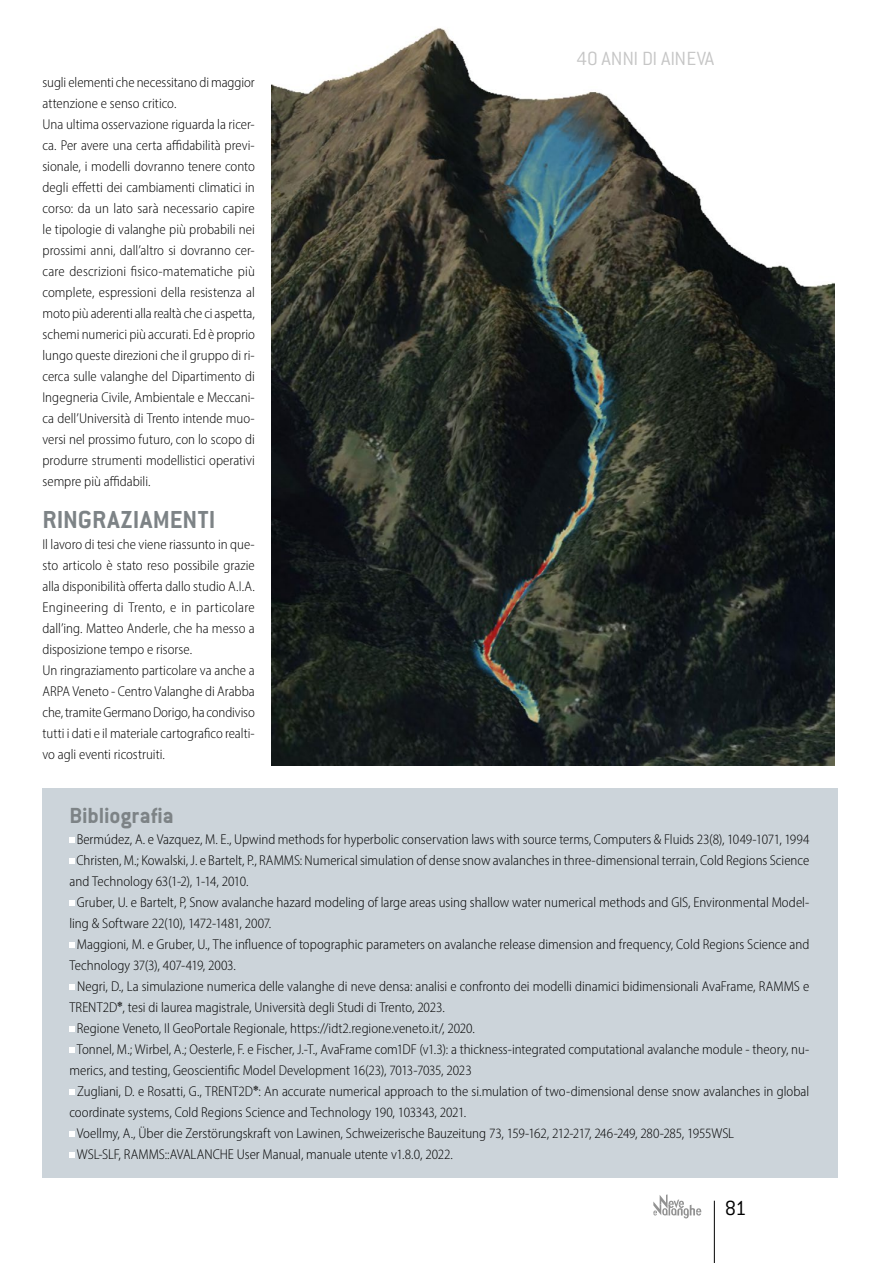
<style>
.page{position:relative;width:893px;height:1263px;background:#fff}
.page>*{position:absolute;margin:0;border:0;box-sizing:border-box;transform-origin:0 0}
.t1{font:700 27px "Conduit ITC";letter-spacing:.005em;color:#7d8386}
.t2{font:700 24px "Conduit ITC";letter-spacing:-.005em;color:#7d8386}
.t3{font:300 22.5px "Conduit ITC";color:#000}
.t4{font:300 21px "Conduit ITC";letter-spacing:-.005em;color:#c6c6c6}
.t5{font:300 semi-condensed 14.25px/21px "Myriad Pro";color:#000}
</style>
<div class="page">
<img style="left:272px;top:28px;width:563px;height:738px">
<hr style="left:714px;top:1201px;width:1px;height:62px;background:#000">
<svg style="left:653px;top:1194px;width:48px;height:24px"></svg>
<div style="left:42px;top:788px;width:796px;height:390px;background:#ccd4da"></div>
<svg style="left:69px;top:837px;width:6px;height:5px"></svg>
<svg style="left:69px;top:858px;width:6px;height:5px"></svg>
<svg style="left:69px;top:900px;width:6px;height:5px"></svg>
<svg style="left:69px;top:942px;width:6px;height:5px"></svg>
<svg style="left:69px;top:984px;width:6px;height:5px"></svg>
<svg style="left:69px;top:1026px;width:6px;height:5px"></svg>
<svg style="left:69px;top:1047px;width:6px;height:5px"></svg>
<svg style="left:69px;top:1089px;width:6px;height:5px"></svg>
<svg style="left:69px;top:1131px;width:6px;height:5px"></svg>
<svg style="left:69px;top:1152px;width:6px;height:5px"></svg>
<p class="t5" style="left:43px;top:72px;width:214px">sugli elementi che necessitano di maggior attenzione e senso critico.<br>Una ultima osservazione riguarda la ricer&shy;ca. Per avere una certa affidabilità previ&shy;sionale, i modelli dovranno tenere conto degli effetti dei cambiamenti climatici in corso: da un lato sarà necessario capire le tipologie di valanghe più probabili nei prossimi anni, dall’altro si dovranno cer&shy;care descrizioni fisico-matematiche più complete, espressioni della resistenza al moto più aderenti alla realtà che ci aspetta, schemi numerici più accurati. Ed è proprio lungo queste direzioni che il gruppo di ri&shy;cerca sulle valanghe del Dipartimento di Ingegneria Civile, Ambientale e Meccani&shy;ca dell’Università di Trento intende muo&shy;versi nel prossimo futuro, con lo scopo di produrre strumenti modellistici operativi sempre più affidabili.</p>
<h1 class="t1" style="left:43px;top:504px;width:175px">RINGRAZIAMENTI</h1>
<p class="t5" style="left:43px;top:534px;width:214px">Il lavoro di tesi che viene riassunto in que&shy;sto articolo è stato reso possibile grazie alla disponibilità offerta dallo studio A.I.A.<br>Engineering di Trento, e in particolare dall’ing. Matteo Anderle, che ha messo a disposizione tempo e risorse.<br>Un ringraziamento particolare va anche a ARPA Veneto - Centro Valanghe di Arabba che, tramite Germano Dorigo, ha condiviso tutti i dati e il materiale cartografico realti&shy;vo agli eventi ricostruiti.</p>
<h3 class="t4" style="left:576px;top:47px;width:139px">40 ANNI DI AINEVA</h3>
<h2 class="t2" style="left:69px;top:801px;width:106px">Bibliografia</h2>
<p class="t5" style="left:77px;top:829px;width:734px">Bermúdez, A. e Vazquez, M. E., Upwind methods for hyperbolic conservation laws with source terms, Computers &amp; Fluids 23(8), 1049-1071, 1994</p>
<p class="t5" style="left:76px;top:850px;width:734px">Christen, M.; Kowalski, J. e Bartelt, P., RAMMS: Numerical simulation of dense snow avalanches in three-dimensional terrain, Cold Regions Science</p>
<p class="t5" style="left:69px;top:871px;width:181px">and Technology 63(1-2), 1-14, 2010.</p>
<p class="t5" style="left:77px;top:892px;width:734px">Gruber, U. e Bartelt, P, Snow avalanche hazard modeling of large areas using shallow water numerical methods and GIS, Environmental Model-</p>
<p class="t5" style="left:69px;top:913px;width:203px">ling &amp; Software 22(10), 1472-1481, 2007.</p>
<p class="t5" style="left:77px;top:934px;width:734px">Maggioni, M. e Gruber, U., The influence of topographic parameters on avalanche release dimension and frequency, Cold Regions Science and</p>
<p class="t5" style="left:69px;top:955px;width:168px">Technology 37(3), 407-419, 2003.</p>
<p class="t5" style="left:77px;top:976px;width:734px">Negri, D., La simulazione numerica delle valanghe di neve densa: analisi e confronto dei modelli dinamici bidimensionali AvaFrame, RAMMS e</p>
<p class="t5" style="left:69px;top:997px;width:377px">TRENT2D<sup>❄</sup>, tesi di laurea magistrale, Università degli Studi di Trento, 2023.</p>
<p class="t5" style="left:77px;top:1018px;width:400px">Regione Veneto, Il GeoPortale Regionale, https://idt2.regione.veneto.it/, 2020.</p>
<p class="t5" style="left:77px;top:1039px;width:734px">Tonnel, M.; Wirbel, A.; Oesterle, F. e Fischer, J.-T., AvaFrame com1DF (v1.3): a thickness-integrated computational avalanche module - theory, nu-</p>
<p class="t5" style="left:69px;top:1060px;width:404px">merics, and testing, Geoscientific Model Development 16(23), 7013-7035, 2023</p>
<p class="t5" style="left:77px;top:1081px;width:733px">Zugliani, D. e Rosatti, G., TRENT2D<sup>❄</sup>: An accurate numerical approach to the si.mulation of two-dimensional dense snow avalanches in global</p>
<p class="t5" style="left:69px;top:1102px;width:398px">coordinate systems, Cold Regions Science and Technology 190, 103343, 2021.</p>
<p class="t5" style="left:77px;top:1123px;width:659px">Voellmy, A., Über die Zerstörungskraft von Lawinen, Schweizerische Bauzeitung 73, 159-162, 212-217, 246-249, 280-285, 1955WSL</p>
<p class="t5" style="left:77px;top:1144px;width:377px">WSL-SLF, RAMMS::AVALANCHE User Manual, manuale utente v1.8.0, 2022.</p>
<h3 class="t3" style="left:725px;top:1195px;width:23px">81</h3>
</div>
